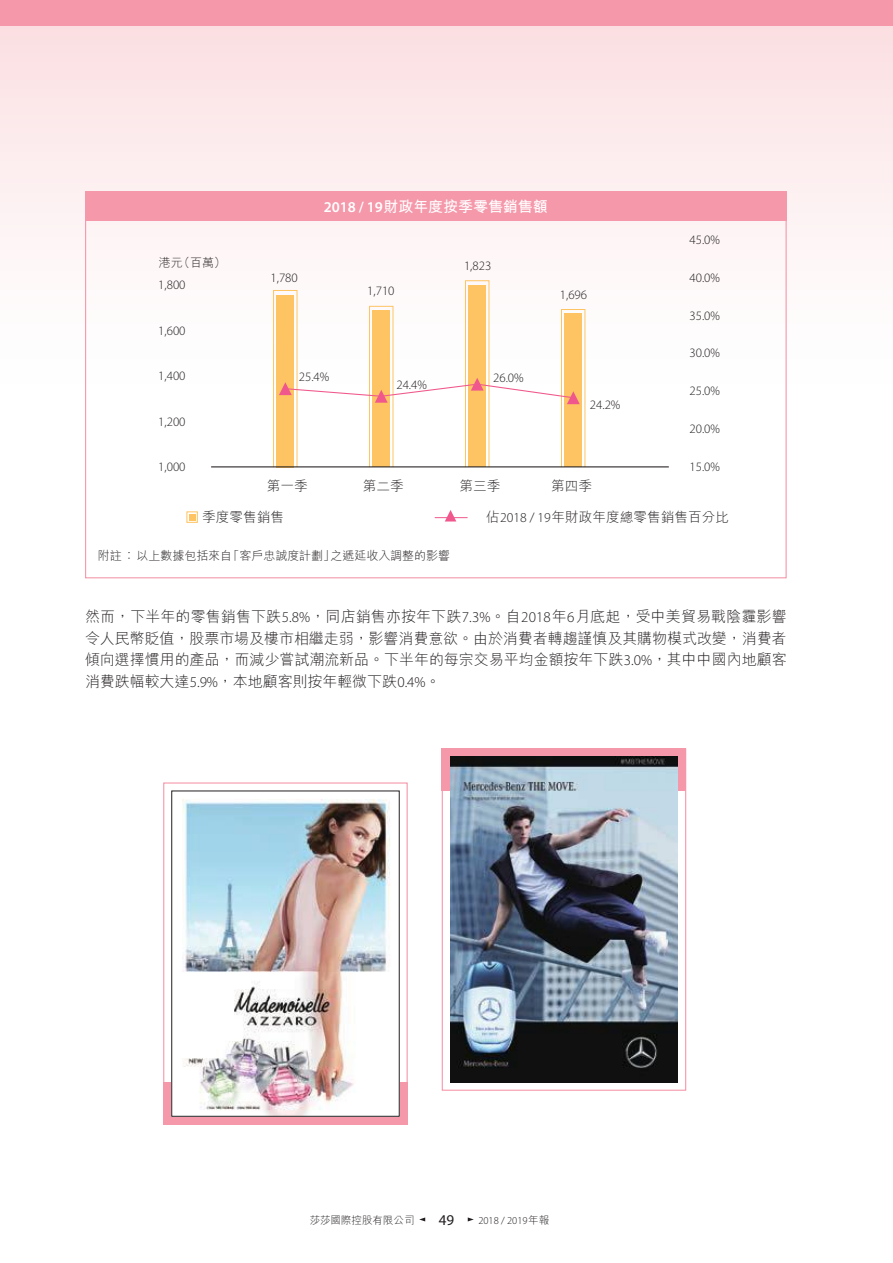
<style>
.page{position:relative;width:893px;height:1263px;background:#fff}
.page>*{position:absolute;margin:0;border:0;box-sizing:border-box;transform-origin:0 0}
.t1{font:300 15px/21.8px "M Hei HK";letter-spacing:-.005em;color:#231f20;text-align:justify}
.t2{font:700 15px "M Hei HK";letter-spacing:-.005em;color:#fff}
.t3{font:15px "Myriad Pro";color:#231f20}
.t4{font:300 13.65px "M Hei HK";color:#231f20}
.t5{font:300 12.9px "Myriad Pro";color:#231f20}
.t6{font:300 12px "M Hei HK";letter-spacing:-.005em;color:#231f20}
.t7{font:300 10.5px "Myriad Pro";color:#231f20}
.t8{font:300 10.5px "M Hei HK";color:#231f20}
.s1{font-family:"Myriad Pro";font-weight:600}
.s2{font-family:"Myriad Pro"}
.s3{font-family:"M Hei HK"}
</style>
<div class="page">
<div style="left:0;top:0;width:893px;height:429px;background:linear-gradient(to bottom,#fbdfe2,#fff)"></div>
<div style="left:0;top:0;width:893px;height:26px;background:#f598aa"></div>
<div style="left:85px;top:191px;width:702px;height:30px;background:#f598aa"></div>
<div style="left:273px;top:290px;width:24px;height:177px;border:1px solid #fec463"></div>
<div style="left:277px;top:295px;width:17px;height:172px;background:#fec463"></div>
<div style="left:369px;top:306px;width:24px;height:161px;border:1px solid #fec463"></div>
<div style="left:373px;top:310px;width:17px;height:157px;background:#fec463"></div>
<div style="left:465px;top:280px;width:24px;height:187px;border:1px solid #fec463"></div>
<div style="left:468px;top:285px;width:18px;height:182px;background:#fec463"></div>
<div style="left:561px;top:309px;width:24px;height:158px;border:1px solid #fec463"></div>
<div style="left:564px;top:314px;width:18px;height:153px;background:#fec463"></div>
<hr style="left:211px;top:466px;width:458px;height:1px;background:#231f20">
<svg style="left:279px;top:378px;width:301px;height:26px"></svg>
<svg style="left:445px;top:510px;width:11px;height:11px"></svg>
<hr style="left:435px;top:517px;width:33px;height:1px;background:#f0588d">
<div style="left:189px;top:514px;width:7px;height:6px;background:#fec463"></div>
<div style="left:187px;top:512px;width:11px;height:11px;border:1px solid #fec463"></div>
<div style="left:163px;top:782px;width:245px;height:343px;border:1px solid #f598aa"></div>
<svg style="left:163px;top:1082px;width:245px;height:43px;background:#e39eab"></svg>
<img style="left:174px;top:799px;width:223px;height:315px">
<div style="left:442px;top:748px;width:244px;height:343px;border:1px solid #f598aa"></div>
<div style="left:442px;top:748px;width:244px;height:43px;background:#f598aa"></div>
<img style="left:450px;top:757px;width:228px;height:325px">
<svg style="left:419px;top:1217px;width:6px;height:4px"></svg>
<svg style="left:468px;top:1217px;width:6px;height:4px"></svg>
<p class="t6" style="left:159px;top:254px;width:69px">港元（百萬）</p>
<p class="t5" style="left:158px;top:278px;width:29px">1,800</p>
<p class="t5" style="left:158px;top:323px;width:29px">1,600</p>
<p class="t5" style="left:158px;top:369px;width:29px">1,400</p>
<p class="t5" style="left:158px;top:414px;width:29px">1,200</p>
<p class="t5" style="left:158px;top:460px;width:29px">1,000</p>
<p class="t5" style="left:270px;top:271px;width:29px">1,780</p>
<p class="t2" style="left:324px;top:196px;width:225px"><span class="s1">2018 / 19</span>財政年度按季零售銷售額</p>
<p class="t5" style="left:367px;top:283px;width:29px">1,710</p>
<p class="t5" style="left:464px;top:259px;width:29px">1,823</p>
<p class="t5" style="left:560px;top:288px;width:29px">1,696</p>
<p class="t5" style="left:299px;top:369px;width:32px">25.4%</p>
<p class="t5" style="left:396px;top:377px;width:32px">24.4%</p>
<p class="t5" style="left:493px;top:370px;width:32px">26.0%</p>
<p class="t5" style="left:590px;top:398px;width:32px">24.2%</p>
<p class="t5" style="left:689px;top:233px;width:32px">45.0%</p>
<p class="t5" style="left:689px;top:270px;width:32px">40.0%</p>
<p class="t5" style="left:689px;top:308px;width:32px">35.0%</p>
<p class="t5" style="left:689px;top:346px;width:32px">30.0%</p>
<p class="t5" style="left:689px;top:384px;width:32px">25.0%</p>
<p class="t5" style="left:689px;top:422px;width:32px">20.0%</p>
<p class="t5" style="left:689px;top:460px;width:32px">15.0%</p>
<p class="t4" style="left:267px;top:476px;width:42px">第一季</p>
<p class="t4" style="left:363px;top:476px;width:42px">第二季</p>
<p class="t4" style="left:459px;top:476px;width:42px">第三季</p>
<p class="t4" style="left:551px;top:476px;width:42px">第四季</p>
<p class="t4" style="left:202px;top:507px;width:83px">季度零售銷售</p>
<p class="t4" style="left:486px;top:507px;width:244px">佔<span class="s2">2018 / 19</span>年財政年度總零售銷售百分比</p>
<p class="t6" style="left:98px;top:547px;width:354px">附註︰以上數據包括來自「客戶忠誠度計劃」之遞延收入調整的影響</p>
<p class="t1" style="left:85px;top:605px;width:703px">然而，下半年的零售銷售下跌<span class="s2">5.8%</span>，同店銷售亦按年下跌<span class="s2">7.3%</span>。自<span class="s2">2018</span>年<span class="s2">6</span>月底起，受中美貿易戰陰霾影響令人民幣貶值，股票市場及樓市相繼走弱，影響消費意欲。由於消費者轉趨謹慎及其購物模式改變，消費者傾向選擇慣用的產品，而減少嘗試潮流新品。下半年的每宗交易平均金額按年下跌<span class="s2">3.0%</span>，其中中國內地顧客消費跌幅較大達<span class="s2">5.9%</span>，本地顧客則按年輕微下跌<span class="s2">0.4%</span>。</p>
<p class="t8" style="left:310px;top:1212px;width:106px">莎莎國際控股有限公司</p>
<p class="t3" style="left:439px;top:1211px;width:17px">49</p>
<p class="t7" style="left:478px;top:1214px;width:72px">2018 / 2019<span class="s3">年報</span></p>
</div>
